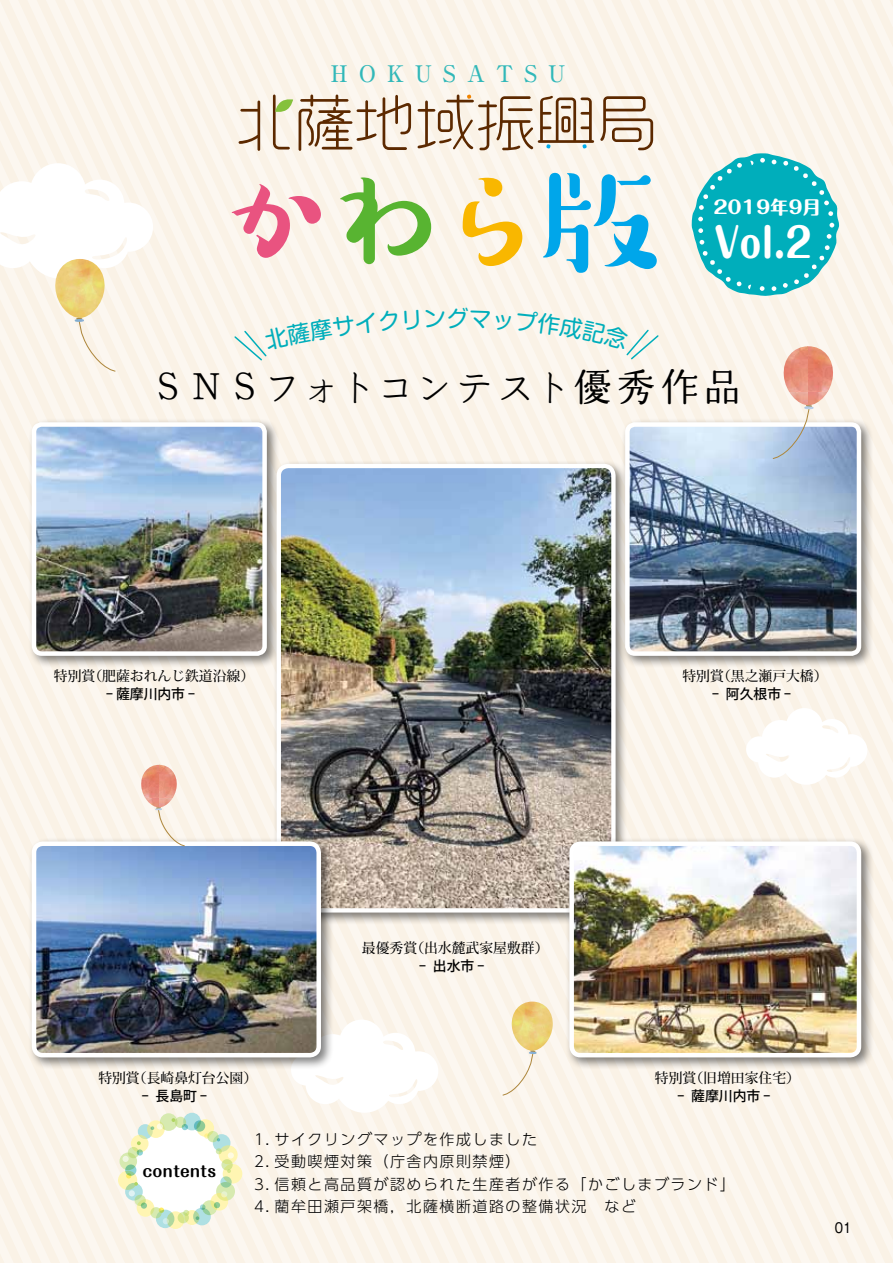
<style>
.page{position:relative;width:893px;height:1263px;background:#fff}
.page>*{position:absolute;margin:0;border:0;box-sizing:border-box;transform-origin:0 0}
.t1{font:500 135.3px "Suzumushi Std";color:#e95380}
.t2{font:800 40.5px "Maru Fo Pro";color:#fff;scale:.82 1}
.t3{font:38.4px "Marumin Fuji";letter-spacing:.01em;color:#000}
.t4{font:500 22.8px "Ryumin Pr 6";letter-spacing:.47em;color:#31b8b9}
.t5{font:22.5px "Shin M Go Pro";color:#00aebb}
.t6{font:800 18px "Maru Fo Pro";color:#fff}
.t7{font:700 15.9px "Maru Fo Pro";color:#000}
.t8{font:300 15px "UD Shin Go Pro";letter-spacing:.1em;color:#000}
.t9{font:500 13.8px "Koz Min Pro";color:#000}
.t10{font:500 13.8px "Koz Go Pro";color:#000}
.t11{font:13.5px "Gothic MB101 Pr 6";color:#000;scale:.9 1}
.s1{color:#58b431}
.s2{color:#f9b700}
.s3{color:#00a6ea}
</style>
<div class="page">
<div style="left:0;top:0;width:822px;height:1263px;background:#faf4eb"></div>
<img style="left:660px;top:427px;width:32px;height:224px">
<div style="left:565px;top:837px;width:309px;height:233px;background:#000;opacity:.5"></div>
<img style="left:660px;top:846px;width:199px;height:209px">
<img style="left:692px;top:0;width:201px;height:1039px">
<img style="left:0;top:40px;width:660px;height:1223px">
<h3 class="t4" style="left:331px;top:56px;width:236px">HOKUSATSU</h3>
<h1 class="t1" style="left:208px;top:132px;width:460px">か<span class="s1">わ</span><span class="s2">ら</span><span class="s3">版</span></h1>
<h3 class="t5" style="left:446px;top:300px;width:24px">グ</h3>
<p class="t6" style="left:713px;top:193px;width:109px">2019年9月</p>
<h2 class="t2" style="left:714px;top:210px;width:121px">Vol.2</h2>
<h3 class="t3" style="left:149px;top:367px;width:594px">ＳＮＳフォトコンテスト優秀作品</h3>
<p class="t9" style="left:54px;top:665px;width:202px">特別賞（肥薩おれんじ鉄道沿線）</p>
<p class="t10" style="left:106px;top:685px;width:91px">- 薩摩川内市 -</p>
<p class="t9" style="left:682px;top:665px;width:147px">特別賞（黒之瀬戸大橋）</p>
<p class="t10" style="left:712px;top:685px;width:81px">- 阿久根市 -</p>
<p class="t9" style="left:98px;top:1068px;width:160px">特別賞（長崎鼻灯台公園）</p>
<p class="t10" style="left:142px;top:1087px;width:67px">- 長島町 -</p>
<p class="t9" style="left:362px;top:938px;width:188px">最優秀賞（出水麓武家屋敷群）</p>
<p class="t10" style="left:419px;top:957px;width:67px">- 出水市 -</p>
<p class="t9" style="left:655px;top:1068px;width:147px">特別賞（旧増田家住宅）</p>
<p class="t10" style="left:677px;top:1087px;width:94px">- 薩摩川内市 -</p>
<p class="t7" style="left:142px;top:1158px;width:75px">contents</p>
<p class="t8" style="left:254px;top:1127px;width:284px">1. サイクリングマップを作成しました</p>
<p class="t8" style="left:254px;top:1149px;width:268px">2. 受動喫煙対策（庁舎内原則禁煙）</p>
<p class="t8" style="left:254px;top:1172px;width:482px">3. 信頼と高品質が認められた生産者が作る「かごしまブランド」</p>
<p class="t8" style="left:254px;top:1194px;width:383px">4. 藺牟田瀬戸架橋，北薩横断道路の整備状況　など</p>
<p class="t11" style="left:835px;top:1217px;width:20px">01</p>
</div>
